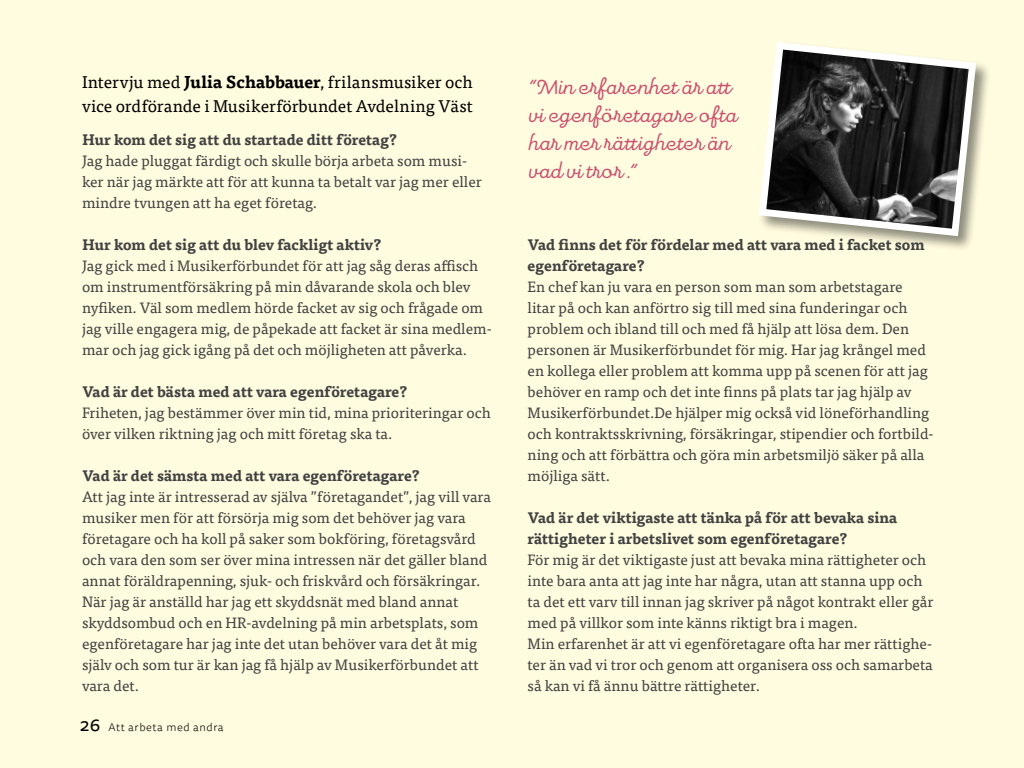
<style>
.page{position:relative;width:1024px;height:768px;background:#fffcdf}
.page>*{position:absolute;margin:0;border:0;box-sizing:border-box;transform-origin:0 0}
.t1{font:24px/28px "Pauline Script";color:#ca506e}
.t2{font:17px/24px "Tisa Pro";color:#000}
.t3{font:15px/21px "Tisa Pro";color:#414141}
.t4{font:700 15px/21px "Tisa Pro";color:#414141}
.t5{font:300 11.2px "Tisa Sans Pro";letter-spacing:.05em;color:#000}
.s1{font-weight:700}
.s2{font-weight:400;font-size:18px}
</style>
<div class="page">
<div style="left:757px;top:41px;width:235px;height:211px;background:#000;opacity:.45"></div>
<svg style="left:755px;top:38px;width:225px;height:202px;background:#6c6b65"></svg>
<p class="t2" style="left:82px;top:69px;width:392px">Intervju med <span class="s1">Julia Schabbauer</span>, frilansmusiker och vice ordförande i Musikerförbundet Avdelning Väst</p>
<p class="t4" style="left:82px;top:128px;width:316px">Hur kom det sig att du startade ditt företag?</p>
<p class="t3" style="left:82px;top:149px;width:401px">Jag hade pluggat färdigt och skulle börja arbeta som musi&shy;ker när jag märkte att för att kunna ta betalt var jag mer eller mindre tvungen att ha eget företag.</p>
<p class="t4" style="left:82px;top:233px;width:301px">Hur kom det sig att du blev fackligt aktiv?</p>
<p class="t3" style="left:82px;top:254px;width:411px">Jag gick med i Musikerförbundet för att jag såg deras affisch om instrumentförsäkring på min dåvarande skola och blev nyfiken. Väl som medlem hörde facket av sig och frågade om jag ville engagera mig, de påpekade att facket är sina medlem&shy;mar och jag gick igång på det och möjligheten att påverka.</p>
<p class="t4" style="left:82px;top:380px;width:327px">Vad är det bästa med att vara egenföretagare?</p>
<p class="t3" style="left:82px;top:401px;width:410px">Friheten, jag bestämmer över min tid, mina prioriteringar och över vilken riktning jag och mitt företag ska ta.</p>
<p class="t4" style="left:82px;top:464px;width:339px">Vad är det sämsta med att vara egenföretagare?</p>
<p class="t3" style="left:82px;top:485px;width:411px">Att jag inte är intresserad av själva ”företagandet”, jag vill vara musiker men för att försörja mig som det behöver jag vara företagare och ha koll på saker som bokföring, företagsvård och vara den som ser över mina intressen när det gäller bland annat föräldrapenning, sjuk- och friskvård och försäkringar.<br>När jag är anställd har jag ett skyddsnät med bland annat skyddsombud och en HR-avdelning på min arbetsplats, som egenföretagare har jag inte det utan behöver vara det åt mig själv och som tur är kan jag få hjälp av Musikerförbundet att vara det.</p>
<p class="t5" style="left:80px;top:720px;width:145px"><span class="s2">26</span> Att arbeta med andra</p>
<h1 class="t1" style="left:528px;top:73px;width:210px">”Min erfarenhet är att vi egenföretagare ofta har mer rättigheter än vad vi tror .”</h1>
<p class="t4" style="left:528px;top:234px;width:399px">Vad finns det för fördelar med att vara med i facket som egenföretagare?</p>
<p class="t3" style="left:528px;top:276px;width:408px">En chef kan ju vara en person som man som arbetstagare litar på och kan anförtro sig till med sina funderingar och problem och ibland till och med få hjälp att lösa dem. Den personen är Musikerförbundet för mig. Har jag krångel med en kollega eller problem att komma upp på scenen för att jag behöver en ramp och det inte finns på plats tar jag hjälp av Musikerförbundet.De hjälper mig också vid löneförhandling och kontraktsskrivning, försäkringar, stipendier och fortbild&shy;ning och att förbättra och göra min arbetsmiljö säker på alla möjliga sätt.</p>
<p class="t4" style="left:528px;top:507px;width:371px">Vad är det viktigaste att tänka på för att bevaka sina rättigheter i arbetslivet som egenföretagare?</p>
<p class="t3" style="left:528px;top:549px;width:407px">För mig är det viktigaste just att bevaka mina rättigheter och inte bara anta att jag inte har några, utan att stanna upp och ta det ett varv till innan jag skriver på något kontrakt eller går med på villkor som inte känns riktigt bra i magen.<br>Min erfarenhet är att vi egenföretagare ofta har mer rättighe&shy;ter än vad vi tror och genom att organisera oss och samarbeta så kan vi få ännu bättre rättigheter.</p>
</div>
